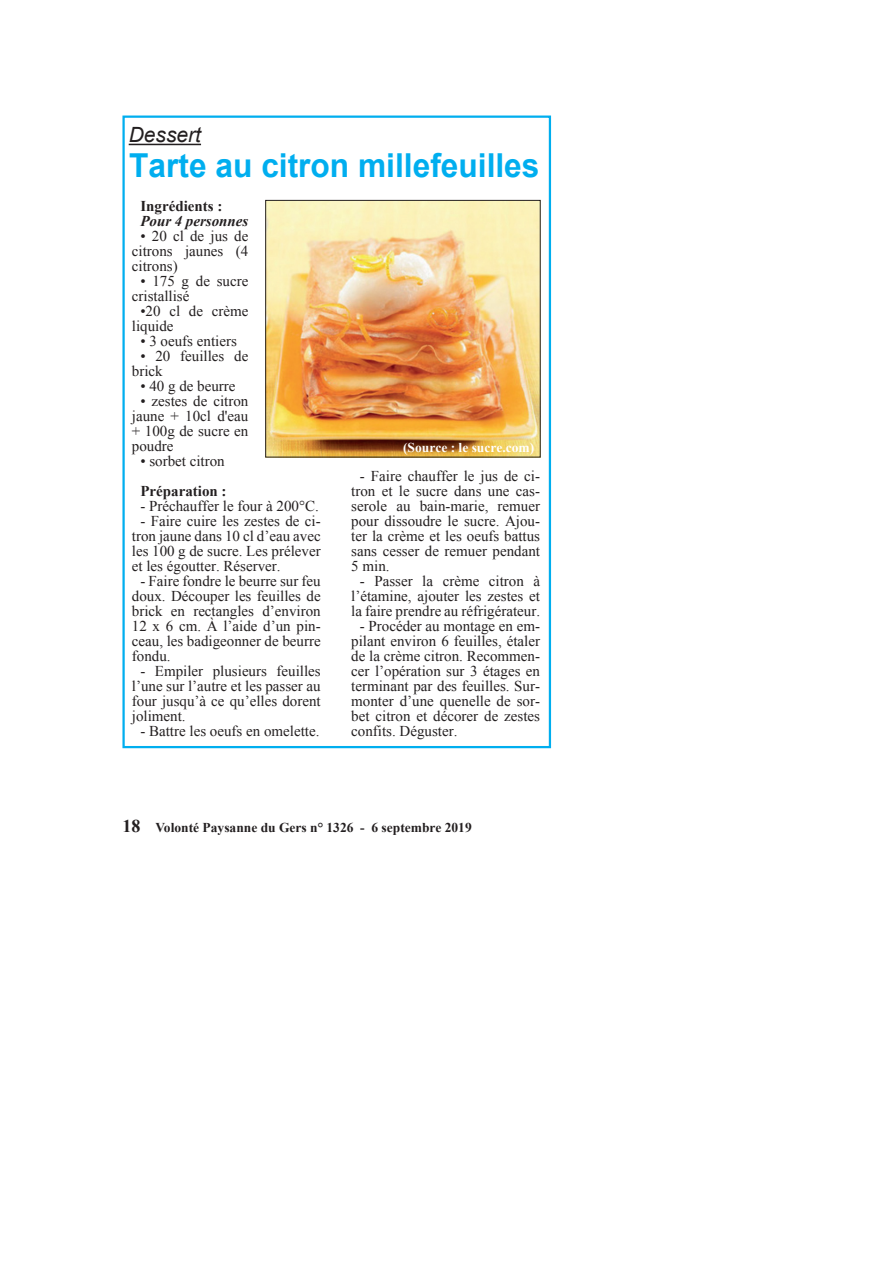
<style>
.page{position:relative;width:893px;height:1263px;background:#fff}
.page>*{position:absolute;margin:0;border:0;box-sizing:border-box;transform-origin:0 0}
.t1{font:700 33px "Arial";color:#00aeef;scale:.96 1}
.t2{font:italic 21px "Arial";color:#231f20}
.t3{font:15px/15px "Times New Roman";color:#231f20;text-align:justify}
.t4{font:700 15px "Times New Roman";color:#231f20}
.t5{font:italic 700 15px "Times New Roman";color:#231f20}
.t6{font:700 13.5px "Times New Roman";color:#231f20}
.t7{font:700 13.5px "Times New Roman";color:#fff}
.s1{font-size:18px}
</style>
<div class="page">
<div style="left:122px;top:116px;width:429px;height:632px;border:2px solid #00aeef"></div>
<hr style="left:129px;top:144px;width:72px;height:1px;background:#231f20">
<img style="left:267px;top:202px;width:271px;height:253px">
<div style="left:265px;top:200px;width:275px;height:257px;border:1px solid #231f20"></div>
<h2 class="t2" style="left:129px;top:121px;width:74px">Dessert</h2>
<h1 class="t1" style="left:129px;top:143px;width:429px">Tarte au citron millefeuilles</h1>
<p class="t4" style="left:140px;top:195px;width:84px">Ingrédients :</p>
<p class="t5" style="left:140px;top:210px;width:109px">Pour 4 personnes</p>
<p class="t3" style="left:132px;top:228px;width:118px;text-indent:9px">• 20 cl de jus de citrons jaunes (4 citrons)</p>
<p class="t3" style="left:132px;top:273px;width:118px;text-indent:9px">• 175 g de sucre cristallisé</p>
<p class="t3" style="left:132px;top:303px;width:118px;text-indent:9px">•20 cl de crème liquide</p>
<p class="t3" style="left:140px;top:333px;width:98px">• 3 oeufs entiers</p>
<p class="t3" style="left:132px;top:348px;width:118px;text-indent:9px">• 20 feuilles de brick</p>
<p class="t3" style="left:140px;top:378px;width:97px">• 40 g de beurre</p>
<p class="t3" style="left:132px;top:393px;width:118px;text-indent:9px">• zestes de citron jaune + 10cl d'eau + 100g de sucre en poudre</p>
<p class="t3" style="left:140px;top:453px;width:86px">• sorbet citron</p>
<p class="t4" style="left:140px;top:480px;width:88px">Préparation :</p>
<p class="t3" style="left:140px;top:498px;width:180px">- Préchauffer le four à 200°C.</p>
<p class="t3" style="left:132px;top:513px;width:190px;text-indent:9px">- Faire cuire les zestes de ci&shy;tron jaune dans 10 cl d’eau avec les 100 g de sucre. Les prélever et les égoutter. Réserver.</p>
<p class="t3" style="left:132px;top:573px;width:190px;text-indent:9px">- Faire fondre le beurre sur feu doux. Découper les feuilles de brick en rectangles d’environ 12 x 6 cm. À l’aide d’un pin&shy;ceau, les badigeonner de beurre fondu.</p>
<p class="t3" style="left:132px;top:663px;width:190px;text-indent:9px">- Empiler plusieurs feuilles l’une sur l’autre et les passer au four jusqu’à ce qu’elles dorent joliment.</p>
<p class="t3" style="left:140px;top:723px;width:181px">- Battre les oeufs en omelette.</p>
<p class="t7" style="left:403px;top:438px;width:133px">(Source : le sucre.com)</p>
<p class="t3" style="left:351px;top:468px;width:190px;text-indent:9px">- Faire chauffer le jus de ci&shy;tron et le sucre dans une cas&shy;serole au bain-marie, remuer pour dissoudre le sucre. Ajou&shy;ter la crème et les oeufs battus sans cesser de remuer pendant 5 min.</p>
<p class="t3" style="left:351px;top:573px;width:190px;text-align:center">- Passer la crème citron à l’étamine, ajouter les zestes et la faire prendre au réfrigérateur.</p>
<p class="t3" style="left:351px;top:618px;width:190px;text-indent:9px">- Procéder au montage en em&shy;pilant environ 6 feuilles, étaler de la crème citron. Recommen&shy;cer l’opération sur 3 étages en terminant par des feuilles. Sur&shy;monter d’une quenelle de sor&shy;bet citron et décorer de zestes confits. Déguster.</p>
<p class="t6" style="left:122px;top:818px;width:351px"><span class="s1">18</span> Volonté Paysanne du Gers n° 1326 - 6 septembre 2019</p>
</div>
